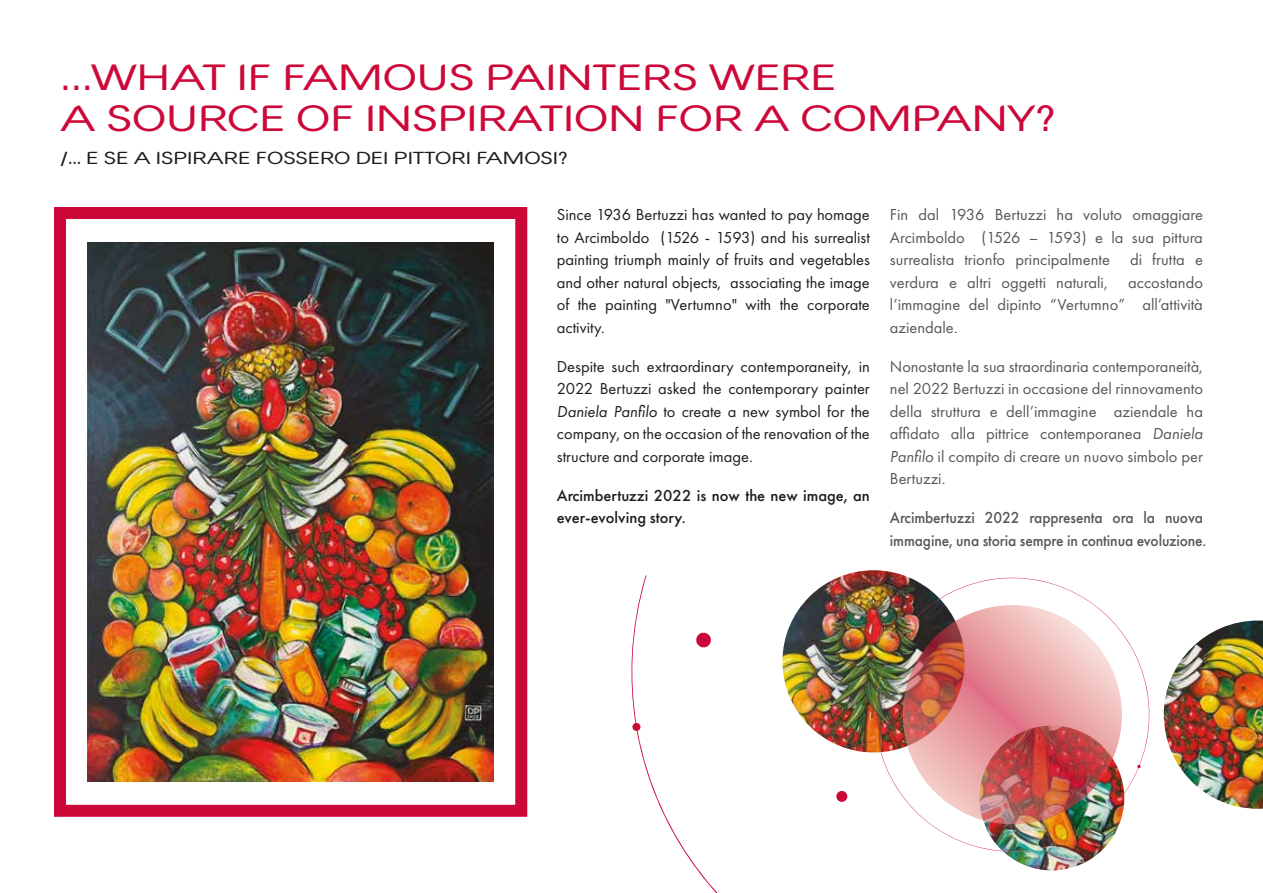
<style>
.page{position:relative;width:1263px;height:893px;background:#fff}
.page>*{position:absolute;margin:0;border:0;box-sizing:border-box;transform-origin:0 0}
.t1{font:300 34.5px/40.5px "Avayo";color:#cc0839}
.t2{font:16.5px/22.5px "Futura PT";color:#575756;text-align:justify}
.t3{font:16.5px/22.5px "Futura PT";color:#1d1d1b;text-align:justify}
.t4{font:500 16.5px/22.5px "Futura PT";letter-spacing:-.005em;color:#575756;scale:.94 1}
.t5{font:500 16.5px/22.5px "Futura PT";color:#1d1d1b}
.t6{font:300 16.5px "Avayo";color:#1d1d1b}
.s1{font-style:italic}
</style>
<div class="page">
<svg style="left:631px;top:575px;width:191px;height:318px"></svg>
<img style="left:979px;top:726px;width:145px;height:144px;border-radius:72px">
<img style="left:782px;top:570px;width:183px;height:182px;border-radius:91px">
<img style="left:1164px;top:620px;width:99px;height:189px">
<div style="left:836px;top:791px;width:11px;height:11px;background:#cc0839;border-radius:50%"></div>
<img style="left:875px;top:578px;width:274px;height:274px">
<svg style="left:1137px;top:765px;width:4px;height:3px"></svg>
<div style="left:54px;top:207px;width:473px;height:610px;border:12px solid #cc0839"></div>
<img style="left:87px;top:242px;width:407px;height:539px">
<h1 class="t1" style="left:60px;top:57px;width:998px">…WHAT IF FAMOUS PAINTERS WERE<br>A SOURCE OF INSPIRATION FOR A COMPANY?</h1>
<p class="t6" style="left:60px;top:147px;width:509px">/... E SE A ISPIRARE FOSSERO DEI PITTORI FAMOSI?</p>
<p class="t3" style="left:557px;top:203px;width:315px">Since 1936 Bertuzzi has wanted to pay homage to Arcimboldo (1526 - 1593) and his surrealist painting triumph mainly of fruits and vegetables and other natural objects, associating the image of the painting "Vertumno" with the corporate activity.</p>
<p class="t3" style="left:557px;top:355px;width:315px">Despite such extraordinary contemporaneity, in 2022 Bertuzzi asked the contemporary painter <span class="s1">Daniela Panfilo</span> to create a new symbol for the company, on the occasion of the renovation of the structure and corporate image.</p>
<p class="t5" style="left:557px;top:484px;width:314px">Arcimbertuzzi 2022 is now the new image, an ever-evolving story.</p>
<p class="t2" style="left:890px;top:203px;width:315px">Fin dal 1936 Bertuzzi ha voluto omaggiare Arcimboldo (1526 – 1593) e la sua pittura surrealista trionfo principalmente di frutta e verdura e altri oggetti naturali, accostando l’immagine del dipinto “Vertumno” all’attività aziendale.</p>
<p class="t2" style="left:890px;top:355px;width:315px">Nonostante la sua straordinaria contemporaneità, nel 2022 Bertuzzi in occasione del rinnovamento della struttura e dell’immagine aziendale ha affidato alla pittrice contemporanea <span class="s1">Daniela Panfilo</span> il compito di creare un nuovo simbolo per Bertuzzi.</p>
<p class="t4" style="left:890px;top:506px;width:338px">Arcimbertuzzi 2022 rappresenta ora la nuova immagine, una storia sempre in continua evoluzione.</p>
</div>
